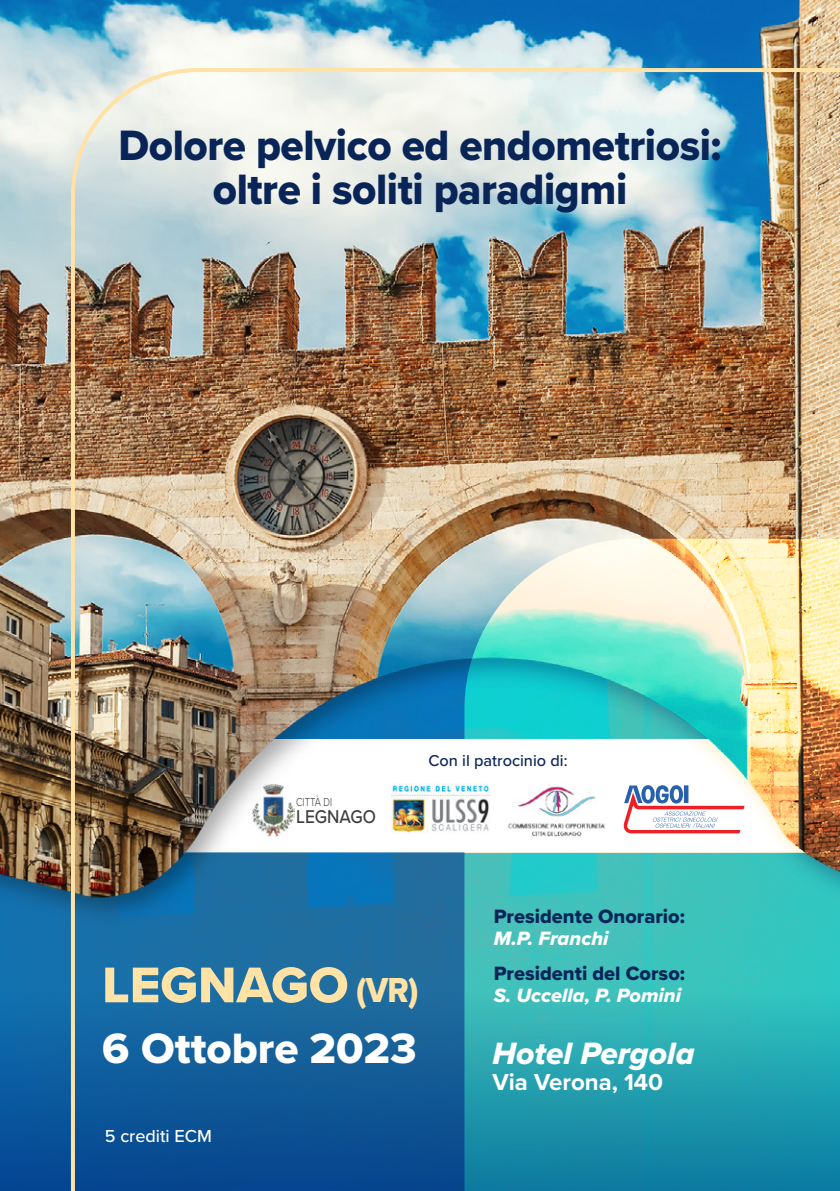
<style>
.page{position:relative;width:840px;height:1191px;background:#fff}
.page>*{position:absolute;margin:0;border:0;box-sizing:border-box;transform-origin:0 0}
.t1{font:52px "Proxima Nova Extrabld";color:#ffe2a5}
.t2{font:44px "Proxima Nova Extrabld";letter-spacing:-.01em;color:#092558;scale:.96 1}
.t3{font:44px "Proxima Nova Extrabld";color:#fff}
.t4{font:32px "Proxima Nova Extrabld It";color:#fff}
.t5{font:700 24px "Proxima Nova";color:#fff}
.t6{font:20px "Proxima Nova Extrabld";color:#092558}
.t7{font:20px "Proxima Nova Extrabld It";color:#fff}
.t8{font:500 19.2px "Proxima Nova";color:#3e3e3f;scale:.9 1}
.t9{font:500 18px "Proxima Nova";color:#fff}
.t10{font:500 16.4px "Proxima Nova";color:#092558}
.t11{font:300 12px "Proxima Nova";color:#3e3e3f;scale:.8 1}
.s1{font-size:36px}
</style>
<div class="page">
<img style="left:0;top:0;width:839px;height:992px">
<div style="left:0;top:992px;width:839px;height:199px;background:linear-gradient(to bottom,#1371ae,#044591)"></div>
<img style="left:71px;top:68px;width:768px;height:1123px">
<img style="left:386px;top:783px;width:107px;height:51px">
<svg style="left:623px;top:785px;width:121px;height:48px"></svg>
<img style="left:505px;top:783px;width:103px;height:56px">
<img style="left:251px;top:783px;width:43px;height:53px">
<p class="t2" style="left:118px;top:112px;width:629px">Dolore pelvico ed endometriosi:</p>
<p class="t2" style="left:213px;top:156px;width:433px">oltre i soliti paradigmi</p>
<p class="t11" style="left:296px;top:796px;width:47px">CITTÀ DI</p>
<p class="t8" style="left:296px;top:802px;width:90px">LEGNAGO</p>
<p class="t10" style="left:428px;top:748px;width:141px">Con il patrocinio di:</p>
<p class="t1" style="left:102px;top:946px;width:318px">LEGNAGO <span class="s1">(VR)</span></p>
<p class="t3" style="left:102px;top:1015px;width:316px">6 Ottobre 2023</p>
<p class="t9" style="left:105px;top:1122px;width:108px">5 crediti ECM</p>
<p class="t6" style="left:493px;top:901px;width:192px">Presidente Onorario:</p>
<p class="t7" style="left:493px;top:923px;width:116px">M.P. Franchi</p>
<p class="t6" style="left:493px;top:958px;width:193px">Presidenti del Corso:</p>
<p class="t7" style="left:493px;top:980px;width:189px">S. Uccella, P. Pomini</p>
<p class="t4" style="left:492px;top:1029px;width:204px">Hotel Pergola</p>
<p class="t5" style="left:492px;top:1063px;width:172px">Via Verona, 140</p>
</div>
